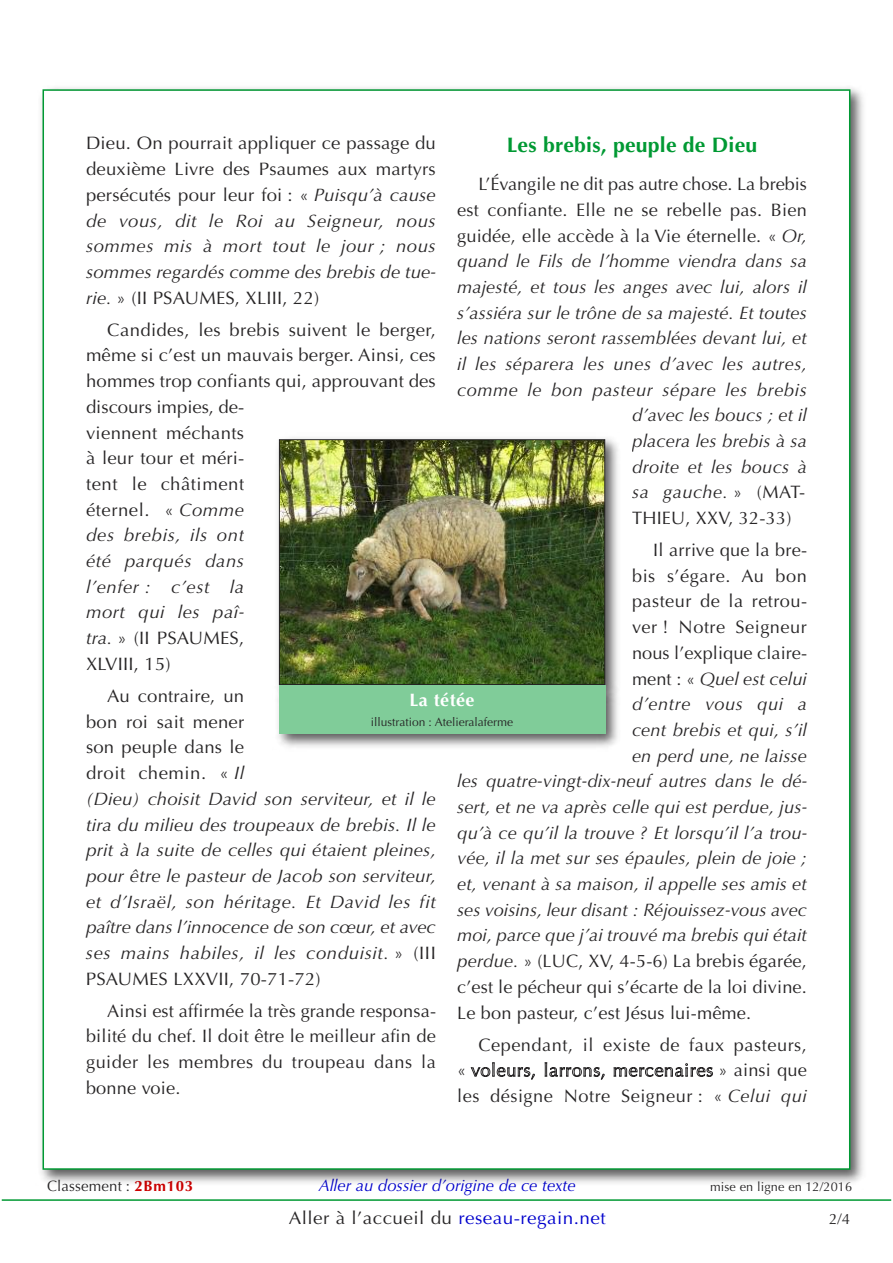
<style>
.page{position:relative;width:893px;height:1263px;background:#fff}
.page>*{position:absolute;margin:0;border:0;box-sizing:border-box;transform-origin:0 0}
.t1{font:700 21px "Optima";letter-spacing:.01em;color:#093}
.t2{font:18px/25.7px "Optima";letter-spacing:.01em;color:#272526;text-align:justify}
.t3{font:italic 18px/25.7px "Optima";letter-spacing:.01em;color:#272526}
.t4{font:italic 18px "Optima";letter-spacing:.03em;color:#272526}
.t5{font:18px "Optima";letter-spacing:.01em;color:#272526;scale:1.05 1}
.t6{font:18px "Optima";letter-spacing:.03em;color:#272526}
.t7{font:700 18px "Optima";letter-spacing:.025em;color:#fff}
.t8{font:italic 16.5px "Optima";color:#00c}
.t9{font:15px "Optima";letter-spacing:.01em;color:#272526}
.t10{font:12.75px "Optima";letter-spacing:.01em;color:#272526}
.t11{font:12px "Optima";color:#272526}
.s1{font-style:italic}
.s2{font-style:normal}
.s3{color:#fff}
.s4{font-weight:700;color:#c00}
.s5{color:#00c}
</style>
<div class="page">
<hr style="left:2px;top:1199px;width:889px;height:2px;background:#093">
<img style="left:41px;top:87px;width:823px;height:1097px">
<div style="left:44px;top:91px;width:805px;height:1077px;background:#fff"></div>
<img style="left:277px;top:437px;width:341px;height:241px">
<img style="left:281px;top:441px;width:322px;height:237px">
<img style="left:277px;top:678px;width:341px;height:69px">
<div style="left:279px;top:685px;width:326px;height:49px;background:#80cc99"></div>
<p class="t2" style="left:86px;top:131px;width:351px">Dieu. On pourrait appliquer ce passage du deuxième Livre des Psaumes aux martyrs persécutés pour leur foi : « <span class="s1">Puisqu’à cause de vous, dit le Roi au Seigneur, nous sommes mis à mort tout le jour ; nous sommes regardés comme des brebis de tue&shy;rie.</span> » (II PSAUMES, XLIII, 22)</p>
<p class="t2" style="left:86px;top:317px;width:351px;text-align:left;text-indent:21px">Candides, les brebis suivent le berger, même si c’est un mauvais berger. Ainsi, ces hommes trop confiants qui, approuvant des discours impies, de-<br>viennent méchants<br>à leur tour et méri-<br>tent le châtiment<br>éternel. « <span class="s1">Comme<br>des brebis, ils ont<br>été parqués dans<br>l’enfer : c’est la<br>mort qui les paî-<br>tra.</span> » (II PSAUMES,<br>XLVIII, 15)</p>
<p class="t3" style="left:86px;top:683px;width:351px;text-indent:21px"><span class="s2">Au contraire, un<br>bon roi sait mener<br>son peuple dans le<br>droit chemin. «</span> Il<br>(Dieu) choisit David son serviteur, et il le tira du milieu des troupeaux de brebis. Il le prit à la suite de celles qui étaient pleines, pour être le pasteur de Jacob son serviteur, et d’Israël, son héritage. Et David les fit paître dans l’innocence de son cœur, et avec ses mains habiles, il les conduisit. <span class="s2">» (III PSAUMES LXXVII, 70-71-72)</span></p>
<p class="t2" style="left:86px;top:998px;width:351px;text-indent:21px">Ainsi est affirmée la très grande responsa&shy;bilité du chef. Il doit être le meilleur afin de guider les membres du troupeau dans la bonne voie.</p>
<p class="t1" style="left:507px;top:133px;width:252px">Les brebis, peuple de Dieu</p>
<p class="t2" style="left:478px;top:171px;width:330px">L’Évangile ne dit pas autre chose. La brebis</p>
<p class="t2" style="left:457px;top:197px;width:351px">est confiante. Elle ne se rebelle pas. Bien</p>
<p class="t2" style="left:457px;top:223px;width:351px">guidée, elle accède à la Vie éternelle. « <span class="s1">Or,</span></p>
<p class="t3" style="left:457px;top:248px;width:351px">quand le Fils de l’homme viendra dans sa</p>
<p class="t3" style="left:457px;top:274px;width:351px">majesté, et tous les anges avec lui, alors il</p>
<p class="t3" style="left:457px;top:300px;width:351px">s’assiéra sur le trône de sa majesté. Et toutes</p>
<p class="t3" style="left:457px;top:325px;width:351px">les nations seront rassemblées devant lui, et</p>
<p class="t3" style="left:457px;top:351px;width:351px">il les séparera les unes d’avec les autres,</p>
<p class="t4" style="left:457px;top:379px;width:351px">comme le bon pasteur sépare les brebis</p>
<p class="t3" style="left:632px;top:402px;width:176px">d’avec les boucs ; et il</p>
<p class="t3" style="left:632px;top:428px;width:176px">placera les brebis à sa</p>
<p class="t3" style="left:632px;top:454px;width:176px">droite et les boucs à</p>
<p class="t4" style="left:632px;top:482px;width:175px">sa gauche. <span class="s2">» (MAT-</span></p>
<p class="t2" style="left:632px;top:505px;width:161px">THIEU, XXV, 32-33)</p>
<p class="t2" style="left:653px;top:537px;width:155px">Il arrive que la bre-</p>
<p class="t6" style="left:632px;top:565px;width:176px">bis s’égare. Au bon</p>
<p class="t2" style="left:632px;top:589px;width:177px">pasteur de la retrou-</p>
<p class="t6" style="left:632px;top:617px;width:176px">ver ! Notre Seigneur</p>
<p class="t2" style="left:632px;top:640px;width:177px">nous l’explique claire-</p>
<p class="t3" style="left:632px;top:666px;width:176px"><span class="s2">ment : «</span> Quel est celui</p>
<p class="t4" style="left:632px;top:694px;width:176px">d’entre vous qui a</p>
<p class="t3" style="left:632px;top:717px;width:176px">cent brebis et qui, s’il</p>
<p class="t3" style="left:632px;top:743px;width:176px">en perd une, ne laisse</p>
<p class="t3" style="left:457px;top:769px;width:351px">les quatre-vingt-dix-neuf autres dans le dé-</p>
<p class="t3" style="left:457px;top:794px;width:351px">sert, et ne va après celle qui est perdue, jus-</p>
<p class="t3" style="left:457px;top:820px;width:351px">qu’à ce qu’il la trouve ? Et lorsqu’il l’a trou-</p>
<p class="t3" style="left:457px;top:846px;width:351px">vée, il la met sur ses épaules, plein de joie ;</p>
<p class="t3" style="left:457px;top:871px;width:351px">et, venant à sa maison, il appelle ses amis et</p>
<p class="t3" style="left:457px;top:897px;width:351px">ses voisins, leur disant : Réjouissez-vous avec</p>
<p class="t3" style="left:457px;top:923px;width:351px">moi, parce que j’ai trouvé ma brebis qui était</p>
<p class="t2" style="left:457px;top:948px;width:351px"><span class="s1">perdue.</span> » (LUC, XV, 4-5-6) La brebis égarée,</p>
<p class="t2" style="left:457px;top:974px;width:351px">c’est le pécheur qui s’écarte de la loi divine.</p>
<p class="t2" style="left:457px;top:1000px;width:296px">Le bon pasteur, c’est Jésus lui-même.</p>
<p class="t2" style="left:457px;top:1032px;width:351px;text-indent:21px">Cependant, il existe de faux pasteurs, « <span class="s3">voleurs, larrons, mercenaires</span> » ainsi que les désigne Notre Seigneur : « <span class="s1">Celui qui</span></p>
<p class="t7" style="left:409px;top:689px;width:67px">La tétée</p>
<p class="t11" style="left:371px;top:715px;width:144px">illustration : Atelieralaferme</p>
<p class="t9" style="left:47px;top:1177px;width:148px">Classement : <span class="s4">2Bm103</span></p>
<p class="t8" style="left:319px;top:1175px;width:259px">Aller au dossier d’origine de ce texte</p>
<p class="t10" style="left:710px;top:1179px;width:144px">mise en ligne en 12/2016</p>
<p class="t5" style="left:289px;top:1207px;width:303px">Aller à l’accueil du <span class="s5">reseau-regain.net</span></p>
<p class="t9" style="left:829px;top:1210px;width:22px">2/4</p>
</div>
